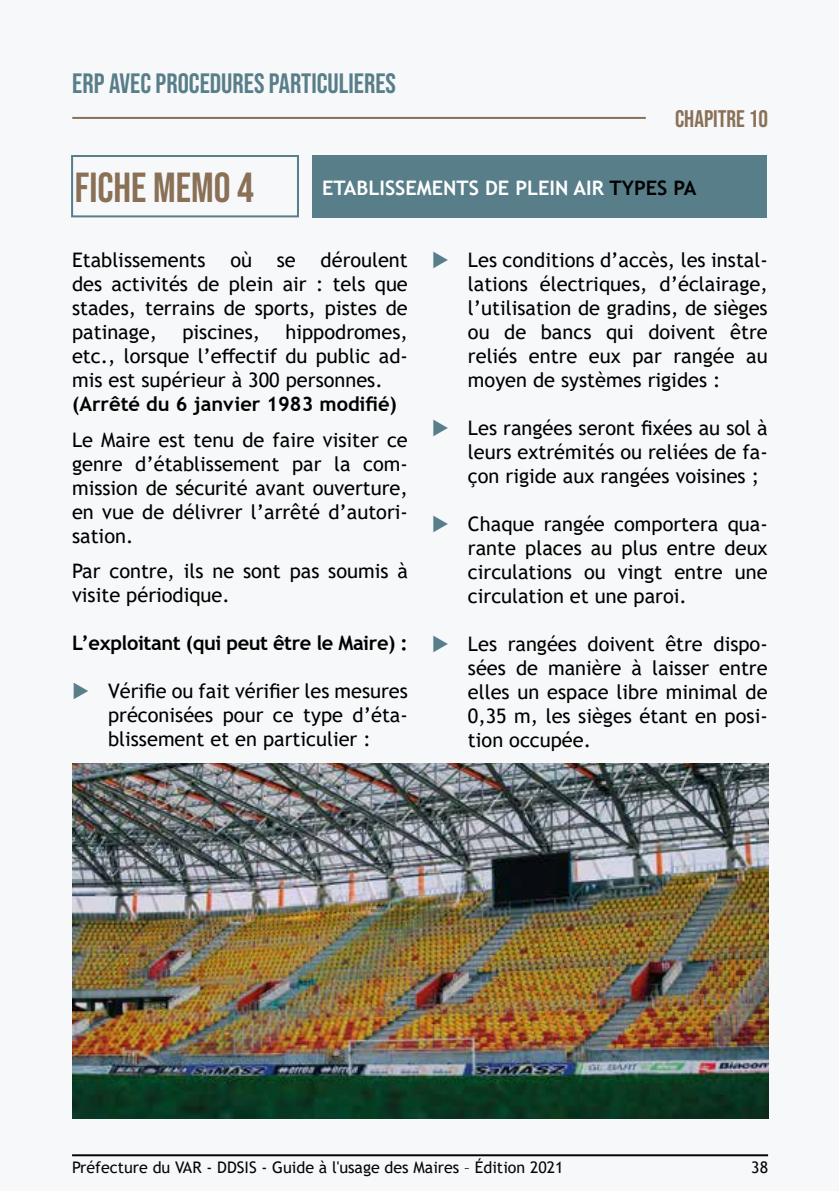
<style>
.page{position:relative;width:840px;height:1191px;background:#fff}
.page>*{position:absolute;margin:0;border:0;box-sizing:border-box;transform-origin:0 0}
.t1{font:42px "Bebas Neue";color:#897057}
.t2{font:28px "Bebas Neue";color:#587e8a}
.t3{font:24px "Bebas Neue";color:#897057}
.t4{font:20px/24px "Trebuchet MS";color:#000;text-align:justify}
.t5{font:700 20px "Trebuchet MS";letter-spacing:-.02em;color:#000}
.t6{font:700 20px "Trebuchet MS";color:#fff}
.t7{font:700 20px "Trebuchet MS";color:#000}
.t8{font:16px "Trebuchet MS";color:#000}
.s1{color:#000}
</style>
<div class="page">
<div style="left:0;top:0;width:838px;height:1191px;background:#f7f8f9"></div>
<hr style="left:839px;top:0;width:1px;height:1191px;background:#897057">
<hr style="left:72px;top:117px;width:573px;height:2px;background:#897057">
<img style="left:72px;top:763px;width:695px;height:356px">
<div style="left:312px;top:155px;width:453px;height:62px;background:#587e8a"></div>
<div style="left:71px;top:155px;width:228px;height:62px;border:2px solid #587e8a"></div>
<h2 class="t2" style="left:72px;top:67px;width:325px">ERP AVEC PROCEDURES PARTICULIERES</h2>
<p class="t3" style="left:674px;top:105px;width:94px">CHAPITRE 10</p>
<h1 class="t1" style="left:75px;top:163px;width:180px">FICHE MEMO 4</h1>
<p class="t6" style="left:322px;top:175px;width:376px">ETABLISSEMENTS DE PLEIN AIR <span class="s1">TYPES PA</span></p>
<p class="t4" style="left:72px;top:248px;width:337px">Etablissements où se déroulent des activités de plein air : tels que stades, terrains de sports, pistes de patinage,</p>
<p class="t4" style="left:72px;top:320px;width:337px;text-indent:213px">hippodromes, etc., lorsque l’effectif du public ad&shy;mis est supérieur à 300 personnes.</p>
<p class="t7" style="left:72px;top:391px;width:326px">(Arrêté du 6 janvier 1983 modifié)</p>
<p class="t4" style="left:72px;top:427px;width:337px">Le Maire est tenu de faire visiter ce genre d’établissement par la com&shy;mission de sécurité avant ouverture, en vue de délivrer l’arrêté d’autori&shy;sation.</p>
<p class="t4" style="left:72px;top:558px;width:337px">Par contre, ils ne sont pas soumis à visite périodique.</p>
<p class="t5" style="left:72px;top:630px;width:337px">L’exploitant (qui peut être le Maire) :</p>
<p class="t4" style="left:108px;top:678px;width:301px">Vérifie ou fait vérifier les mesures préconisées pour ce type d’éta&shy;blissement et en particulier :</p>
<p class="t4" style="left:182px;top:320px;width:79px">piscines,</p>
<p class="t4" style="left:467px;top:248px;width:301px">Les conditions d’accès, les instal&shy;lations électriques, d’éclairage, l’utilisation de gradins, de sièges ou de bancs qui doivent être reliés entre eux par rangée au moyen de systèmes rigides :</p>
<p class="t4" style="left:467px;top:416px;width:301px">Les rangées seront fixées au sol à leurs extrémités ou reliées de fa&shy;çon rigide aux rangées voisines ;</p>
<p class="t4" style="left:467px;top:512px;width:301px">Chaque rangée comportera qua&shy;rante places au plus entre deux circulations ou vingt entre une circulation et une paroi.</p>
<p class="t4" style="left:467px;top:632px;width:301px">Les rangées doivent être dispo&shy;sées de manière à laisser entre elles un espace libre minimal de 0,35 m, les sièges étant en posi&shy;tion occupée.</p>
<p class="t8" style="left:72px;top:1157px;width:493px">Préfecture du VAR - DDSIS - Guide à l'usage des Maires – Édition 2021</p>
<p class="t8" style="left:750px;top:1157px;width:18px">38</p>
</div>
